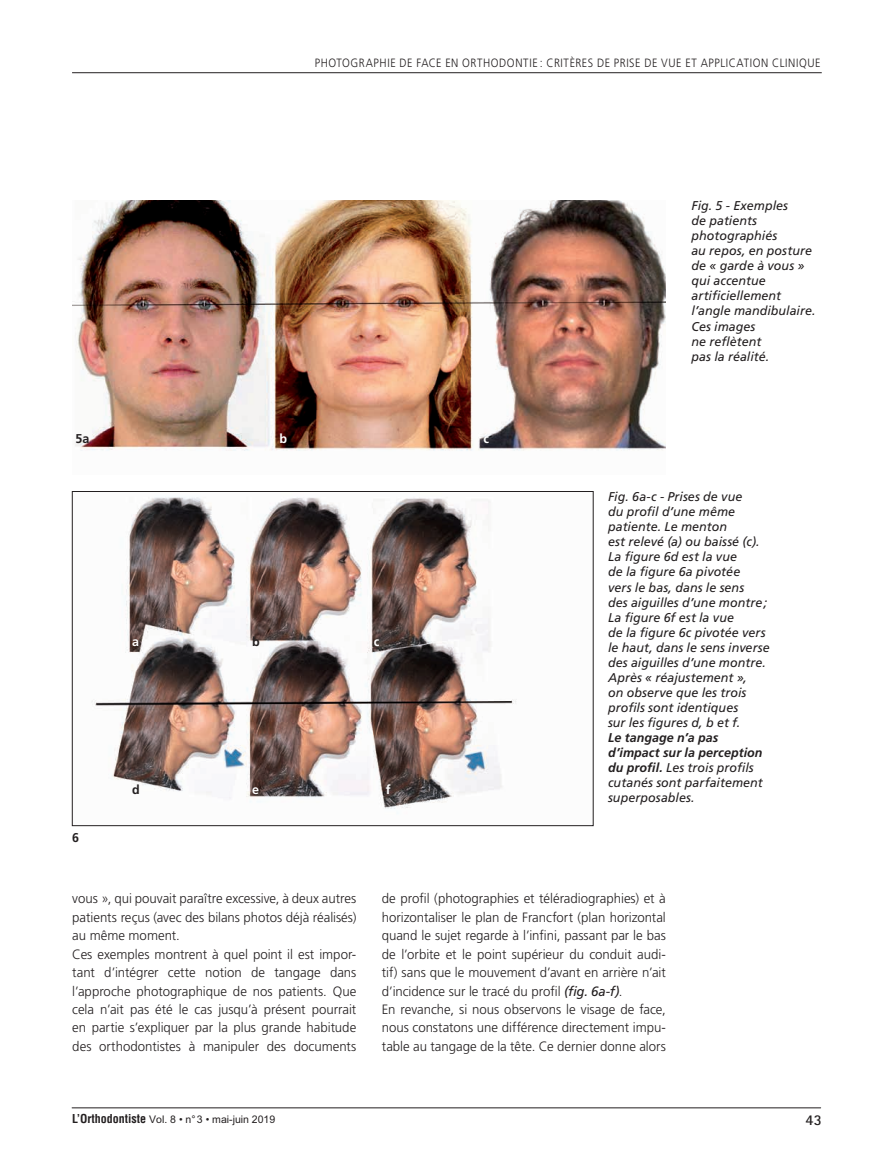
<style>
.page{position:relative;width:893px;height:1149px;background:#fff}
.page>*{position:absolute;margin:0;border:0;box-sizing:border-box;transform-origin:0 0}
.t1{font:700 15px "Rotis Sans Serif";color:#231f20}
.t2{font:300 13.5px/18.5px "Frutiger";color:#231f20}
.t3{font:italic 12.75px/15px "Frutiger";letter-spacing:.005em;color:#231f20}
.t4{font:700 12.75px "Frutiger";color:#fff}
.t5{font:700 12.75px "Frutiger";color:#231f20}
.t6{font:300 12px "Frutiger";letter-spacing:.055em;color:#231f20;scale:.9 1}
.t7{font:10.5px "M Arial";color:#231f20}
.s1{font-weight:700}
.s2{font-weight:400;font-style:italic}
.s3{font-family:"Helvetica";font-weight:700;font-stretch:condensed;font-size:12px}
</style>
<div class="page">
<hr style="left:72px;top:1107px;width:749px;height:1px;background:#231f20">
<hr style="left:72px;top:72px;width:750px;height:1px;background:#231f20">
<img style="left:72px;top:200px;width:594px;height:251px">
<img style="left:91px;top:497px;width:426px;height:312px">
<p class="t6" style="left:315px;top:56px;width:564px">PHOTOGRAPHIE DE FACE EN ORTHODONTIE : CRITÈRES DE PRISE DE VUE ET APPLICATION CLINIQUE</p>
<p class="t5" style="left:75px;top:431px;width:15px">5a</p>
<p class="t4" style="left:279px;top:431px;width:9px">b</p>
<p class="t4" style="left:483px;top:431px;width:7px">c</p>
<p class="t4" style="left:132px;top:633px;width:8px">a</p>
<p class="t5" style="left:252px;top:633px;width:9px">b</p>
<p class="t4" style="left:374px;top:633px;width:7px">c</p>
<p class="t5" style="left:72px;top:829px;width:8px">6</p>
<p class="t5" style="left:132px;top:782px;width:9px">d</p>
<p class="t4" style="left:252px;top:782px;width:8px">e</p>
<p class="t4" style="left:386px;top:782px;width:6px">f</p>
<p class="t3" style="left:691px;top:198px;width:126px">Fig. 5 - Exemples<br>de patients photographiés<br>au repos, en posture de « garde à vous » qui accentue artificiellement l’angle mandibulaire.<br>Ces images<br>ne reflètent<br>pas la réalité.</p>
<p class="t3" style="left:608px;top:489px;width:163px">Fig. 6a-c - Prises de vue<br>du profil d’une même patiente. Le menton<br>est relevé (a) ou baissé (c).<br>La figure 6d est la vue<br>de la figure 6a pivotée<br>vers le bas, dans le sens<br>des aiguilles d’une montre;<br>La figure 6f est la vue<br>de la figure 6c pivotée vers le haut, dans le sens inverse des aiguilles d’une montre.<br>Après « réajustement »,<br>on observe que les trois profils sont identiques<br>sur les figures d, b et f.</p>
<p class="t3" style="left:608px;top:729px;width:156px"><span class="s1">Le tangage n’a pas d’impact sur la perception du profil.</span> Les trois profils cutanés sont parfaitement superposables.</p>
<p class="t2" style="left:72px;top:889px;width:286px">vous », qui pouvait paraître excessive, à deux autres patients reçus (avec des bilans photos déjà réalisés) au même moment.<br>Ces exemples montrent à quel point il est impor&shy;tant d’intégrer cette notion de tangage dans l’approche photographique de nos patients. Que cela n’ait pas été le cas jusqu’à présent pourrait en partie s’expliquer par la plus grande habitude des orthodontistes à manipuler des documents</p>
<p class="t2" style="left:382px;top:889px;width:286px">de profil (photographies et téléradiographies) et à horizontaliser le plan de Francfort (plan horizontal quand le sujet regarde à l’infini, passant par le bas de l’orbite et le point supérieur du conduit audi&shy;tif) sans que le mouvement d’avant en arrière n’ait d’incidence sur le tracé du profil <span class="s2">(fig. 6a-f)</span>.<br>En revanche, si nous observons le visage de face, nous constatons une différence directement impu&shy;table au tangage de la tête. Ce dernier donne alors</p>
<p class="t7" style="left:72px;top:1112px;width:205px"><span class="s3">L’Orthodontiste</span> Vol. 8 • n°3 • mai-juin 2019</p>
<p class="t1" style="left:806px;top:1110px;width:18px">43</p>
</div>
